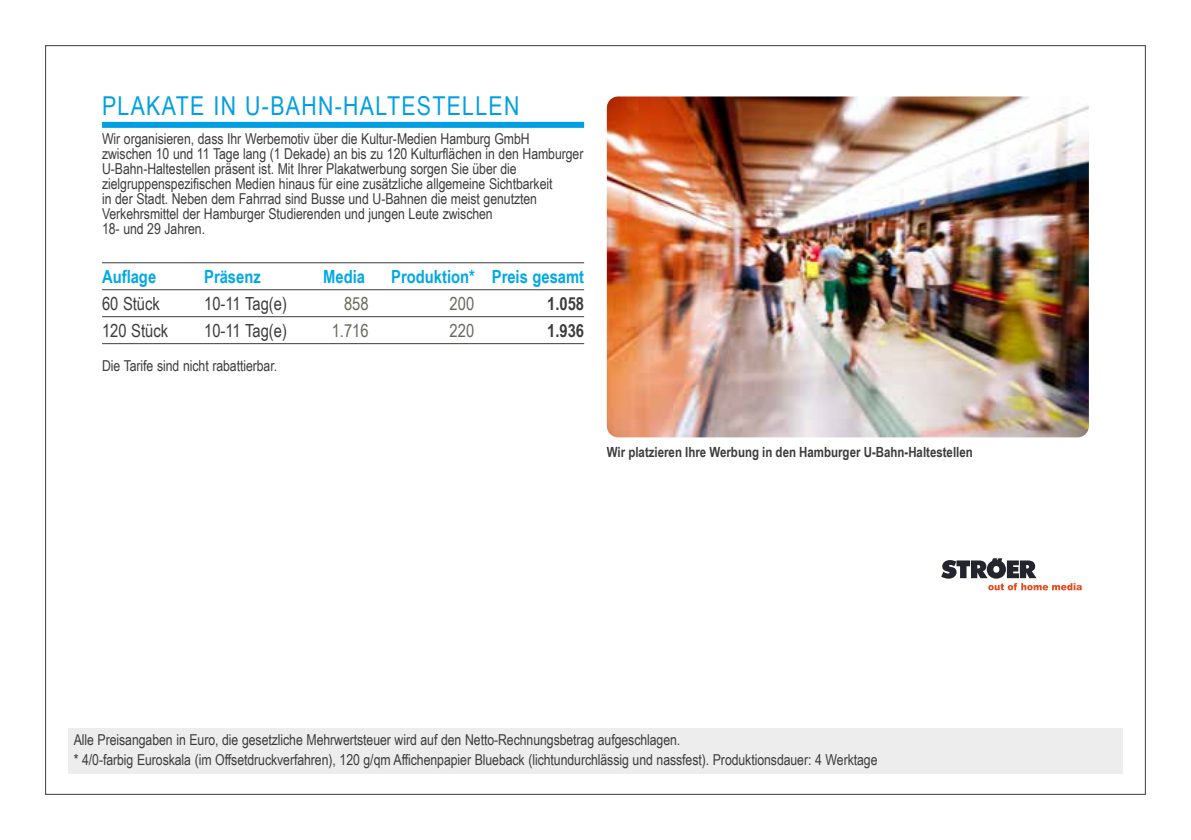
<style>
.page{position:relative;width:1191px;height:840px;background:#fff}
.page>*{position:absolute;margin:0;border:0;box-sizing:border-box;transform-origin:0 0}
.t1{font:26px "Arial Narrow";letter-spacing:.05em;color:#009fe3}
.t2{font:700 18px "Arial Narrow";color:#00a8e7}
.t3{font:18px "Arial Narrow";color:#3c3c3b}
.t4{font:18px "Arial Narrow";color:#6a695d}
.t5{font:700 18px "Arial Narrow";color:#3c3c3b}
.t6{font:15px/15px "Arial Narrow";letter-spacing:-.005em;color:#3c3c3b}
.t7{font:700 14px "Arial Narrow";color:#3c3c3b}
</style>
<div class="page">
<div style="left:68px;top:727px;width:1055px;height:45px;background:#ededed"></div>
<img style="left:607px;top:96px;width:482px;height:341px">
<div style="left:102px;top:122px;width:482px;height:6px;background:#009fe3"></div>
<hr style="left:102px;top:262px;width:482px;height:1px;background:#3c3c3b">
<hr style="left:102px;top:289px;width:482px;height:1px;background:#3c3c3b">
<hr style="left:102px;top:316px;width:482px;height:1px;background:#3c3c3b">
<hr style="left:102px;top:343px;width:482px;height:1px;background:#3c3c3b">
<svg style="left:941px;top:558px;width:141px;height:32px"></svg>
<h1 class="t1" style="left:102px;top:87px;width:419px">PLAKATE IN U-BAHN-HALTESTELLEN</h1>
<p class="t6" style="left:102px;top:131px;width:483px">Wir organisieren, dass Ihr Werbemotiv über die Kultur-Medien Hamburg GmbH zwischen 10 und 11 Tage lang (1 Dekade) an bis zu 120 Kulturflächen in den Hamburger U-Bahn-Haltestellen präsent ist. Mit Ihrer Plakatwerbung sorgen Sie über die zielgruppenspezifischen Medien hinaus für eine zusätzliche allgemeine Sichtbarkeit<br>in der Stadt. Neben dem Fahrrad sind Busse und U-Bahnen die meist genutzten Verkehrsmittel der Hamburger Studierenden und jungen Leute zwischen<br>18- und 29 Jahren.</p>
<p class="t2" style="left:102px;top:263px;width:56px">Auflage</p>
<p class="t2" style="left:204px;top:263px;width:58px">Präsenz</p>
<p class="t2" style="left:323px;top:263px;width:43px">Media</p>
<p class="t2" style="left:391px;top:263px;width:194px">Produktion* Preis gesamt</p>
<p class="t3" style="left:102px;top:290px;width:59px">60 Stück</p>
<p class="t3" style="left:204px;top:290px;width:84px">10-11 Tag(e)</p>
<p class="t4" style="left:344px;top:290px;width:26px">858</p>
<p class="t4" style="left:449px;top:290px;width:26px">200</p>
<p class="t5" style="left:547px;top:290px;width:38px">1.058</p>
<p class="t3" style="left:102px;top:317px;width:68px">120 Stück</p>
<p class="t3" style="left:204px;top:317px;width:84px">10-11 Tag(e)</p>
<p class="t4" style="left:332px;top:317px;width:38px">1.716</p>
<p class="t4" style="left:449px;top:317px;width:26px">220</p>
<p class="t5" style="left:547px;top:316px;width:38px">1.936</p>
<p class="t6" style="left:102px;top:358px;width:177px">Die Tarife sind nicht rabattierbar.</p>
<p class="t7" style="left:607px;top:441px;width:367px">Wir platzieren Ihre Werbung in den Hamburger U-Bahn-Haltestellen</p>
<p class="t6" style="left:74px;top:728px;width:805px;line-height:20.6px">Alle Preisangaben in Euro, die gesetzliche Mehrwertsteuer wird auf den Netto-Rechnungsbetrag aufgeschlagen.<br>* 4/0-farbig Euroskala (im Offsetdruckverfahren), 120 g/qm Affichenpapier Blueback (lichtundurchlässig und nassfest). Produktionsdauer: 4 Werktage</p>
</div>
